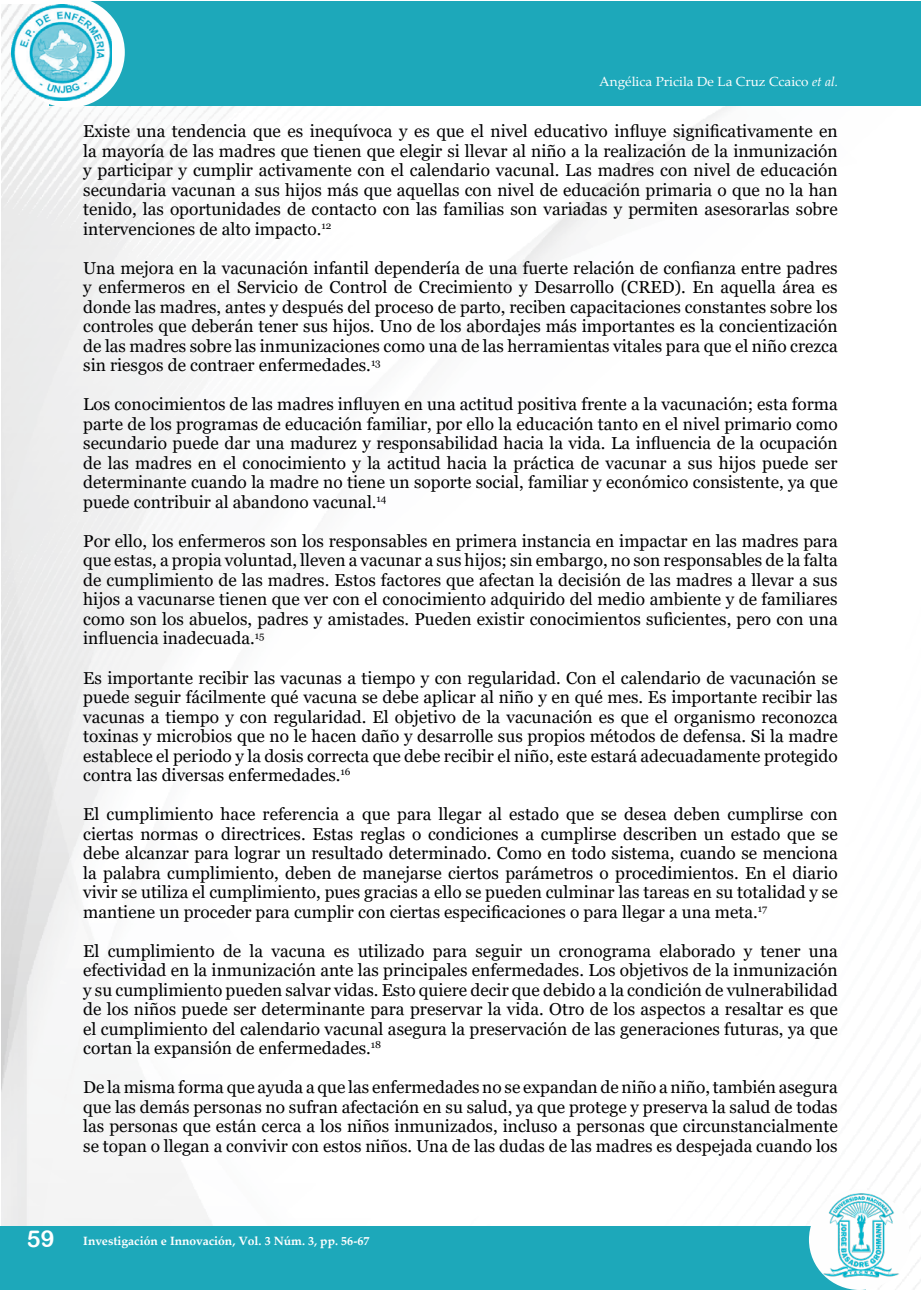
<style>
.page{position:relative;width:921px;height:1290px;background:#fff}
.page>*{position:absolute;margin:0;border:0;box-sizing:border-box;transform-origin:0 0}
.t1{font:17.25px/19.5px "Georgia";color:#020203;text-align:justify}
.t2{font:13.2px "Palatino Linotype";color:#fefefe}
.t3{font:700 12px "Palatino Linotype";color:#fff}
.s1{font-style:italic}
.s2{font-family:"Arial Rounded MT Bold";font-weight:400;font-size:23.25px}
</style>
<div class="page">
<div style="left:0;top:1226px;width:865px;height:64px;background:#1da8ba"></div>
<div style="left:808px;top:1189px;width:102px;height:101px;background:#fefefe;border-radius:50%"></div>
<img style="left:812px;top:1178px;width:92px;height:112px">
<div style="left:49px;top:1px;width:871px;height:105px;background:#1da8ba"></div>
<svg style="left:13px;top:1px;width:112px;height:107px"></svg>
<img style="left:11px;top:5px;width:100px;height:95px">
<p class="t2" style="left:599px;top:73px;width:240px">Angélica Pricila De La Cruz Ccaico <span class="s1">et al.</span></p>
<p class="t1" style="left:83px;top:122px;width:755px">Existe una tendencia que es inequívoca y es que el nivel educativo influye significativamente en la mayoría de las madres que tienen que elegir si llevar al niño a la realización de la inmunización y participar y cumplir activamente con el calendario vacunal. Las madres con nivel de educación secundaria vacunan a sus hijos más que aquellas con nivel de educación primaria o que no la han tenido, las oportunidades de contacto con las familias son variadas y permiten asesorarlas sobre intervenciones de alto impacto.<sup>12</sup></p>
<p class="t1" style="left:83px;top:258px;width:755px">Una mejora en la vacunación infantil dependería de una fuerte relación de confianza entre padres y enfermeros en el Servicio de Control de Crecimiento y Desarrollo (CRED). En aquella área es donde las madres, antes y después del proceso de parto, reciben capacitaciones constantes sobre los controles que deberán tener sus hijos. Uno de los abordajes más importantes es la concientización de las madres sobre las inmunizaciones como una de las herramientas vitales para que el niño crezca sin riesgos de contraer enfermedades.<sup>13</sup></p>
<p class="t1" style="left:83px;top:395px;width:755px">Los conocimientos de las madres influyen en una actitud positiva frente a la vacunación; esta forma parte de los programas de educación familiar, por ello la educación tanto en el nivel primario como secundario puede dar una madurez y responsabilidad hacia la vida. La influencia de la ocupación de las madres en el conocimiento y la actitud hacia la práctica de vacunar a sus hijos puede ser determinante cuando la madre no tiene un soporte social, familiar y económico consistente, ya que puede contribuir al abandono vacunal.<sup>14</sup></p>
<p class="t1" style="left:83px;top:531px;width:755px">Por ello, los enfermeros son los responsables en primera instancia en impactar en las madres para que estas, a propia voluntad, lleven a vacunar a sus hijos; sin embargo, no son responsables de la falta de cumplimiento de las madres. Estos factores que afectan la decisión de las madres a llevar a sus hijos a vacunarse tienen que ver con el conocimiento adquirido del medio ambiente y de familiares como son los abuelos, padres y amistades. Pueden existir conocimientos suficientes, pero con una influencia inadecuada.<sup>15</sup></p>
<p class="t1" style="left:83px;top:668px;width:755px">Es importante recibir las vacunas a tiempo y con regularidad. Con el calendario de vacunación se puede seguir fácilmente qué vacuna se debe aplicar al niño y en qué mes. Es importante recibir las vacunas a tiempo y con regularidad. El objetivo de la vacunación es que el organismo reconozca toxinas y microbios que no le hacen daño y desarrolle sus propios métodos de defensa. Si la madre establece el periodo y la dosis correcta que debe recibir el niño, este estará adecuadamente protegido contra las diversas enfermedades.<sup>16</sup></p>
<p class="t1" style="left:83px;top:804px;width:755px">El cumplimiento hace referencia a que para llegar al estado que se desea deben cumplirse con ciertas normas o directrices. Estas reglas o condiciones a cumplirse describen un estado que se debe alcanzar para lograr un resultado determinado. Como en todo sistema, cuando se menciona la palabra cumplimiento, deben de manejarse ciertos parámetros o procedimientos. En el diario vivir se utiliza el cumplimiento, pues gracias a ello se pueden culminar las tareas en su totalidad y se mantiene un proceder para cumplir con ciertas especificaciones o para llegar a una meta.<sup>17</sup></p>
<p class="t1" style="left:83px;top:941px;width:755px">El cumplimiento de la vacuna es utilizado para seguir un cronograma elaborado y tener una efectividad en la inmunización ante las principales enfermedades. Los objetivos de la inmunización y su cumplimiento pueden salvar vidas. Esto quiere decir que debido a la condición de vulnerabilidad de los niños puede ser determinante para preservar la vida. Otro de los aspectos a resaltar es que el cumplimiento del calendario vacunal asegura la preservación de las generaciones futuras, ya que cortan la expansión de enfermedades.<sup>18</sup></p>
<p class="t1" style="left:83px;top:1077px;width:755px">De la misma forma que ayuda a que las enfermedades no se expandan de niño a niño, también asegura que las demás personas no sufran afectación en su salud, ya que protege y preserva la salud de todas las personas que están cerca a los niños inmunizados, incluso a personas que circunstancialmente se topan o llegan a convivir con estos niños. Una de las dudas de las madres es despejada cuando los</p>
<p class="t3" style="left:27px;top:1231px;width:344px"><span class="s2">59</span> Investigación e Innovación, Vol. 3 Núm. 3, pp. 56-67</p>
</div>
